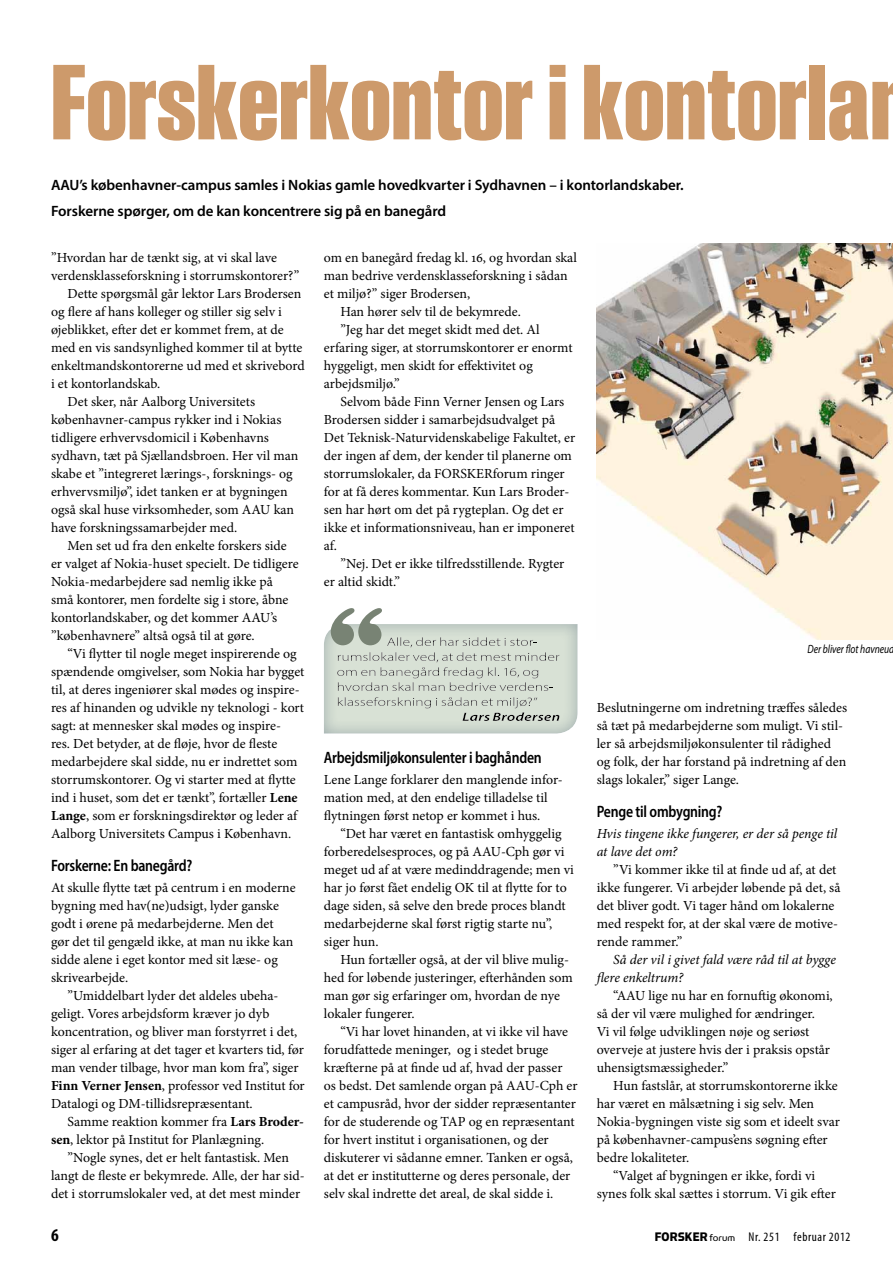
<style>
.page{position:relative;width:893px;height:1263px;background:#fff}
.page>*{position:absolute;margin:0;border:0;box-sizing:border-box;transform-origin:0 0}
.t1{font:700 109.5px "Smart Sans Std";color:#cd9a6b}
.t2{font:700 condensed 18px "Myriad Pro";color:#000}
.t3{font:600 semi-condensed 16.5px "Myriad Pro";letter-spacing:-.015em;color:#000;scale:.9 1}
.t4{font:600 15px/25.5px "Myriad Pro";letter-spacing:-.005em;color:#000}
.t5{font:13.8px/18px "Minion Pro";color:#000}
.t6{font:italic 13.8px/18px "Minion Pro";letter-spacing:-.005em;color:#000}
.t7{font:condensed 12.75px "Myriad Pro";letter-spacing:.05em;color:#000}
.t8{font:italic 12px "Myriad Pro";color:#000;scale:.8 1}
.s1{font-weight:700}
.s2{font-family:"Simian Display Chimpanzee";font-stretch:normal;font-size:13.95px}
.s3{font-family:"Simian Display Orangutan";font-stretch:normal;font-size:11.4px}
</style>
<div class="page">
<img style="left:597px;top:244px;width:296px;height:395px">
<svg style="left:324px;top:608px;width:254px;height:126px;background:#ced6cd"></svg>
<h1 class="t1" style="left:51px;top:41px;width:862px">Forskerkontor i kontorlan</h1>
<p class="t4" style="left:51px;top:172px;width:634px">AAU’s københavner-campus samles i Nokias gamle hovedkvarter i Sydhavnen – i kontorlandskaber.<br>Forskerne spørger, om de kan koncentrere sig på en banegård</p>
<p class="t5" style="left:51px;top:248px;width:227px">”Hvordan har de tænkt sig, at vi skal lave</p>
<p class="t5" style="left:51px;top:266px;width:250px">verdensklasseforskning i storrumskontorer?”</p>
<p class="t5" style="left:68px;top:284px;width:235px">Dette spørgsmål går lektor Lars Brodersen</p>
<p class="t5" style="left:51px;top:302px;width:232px">og flere af hans kolleger og stiller sig selv i</p>
<p class="t5" style="left:51px;top:320px;width:234px">øjeblikket, efter det er kommet frem, at de</p>
<p class="t5" style="left:51px;top:338px;width:253px">med en vis sandsynlighed kommer til at bytte</p>
<p class="t5" style="left:51px;top:356px;width:255px">enkeltmandskontorerne ud med et skrivebord</p>
<p class="t5" style="left:51px;top:374px;width:111px">i et kontorlandskab.</p>
<p class="t5" style="left:68px;top:392px;width:189px">Det sker, når Aalborg Universitets</p>
<p class="t5" style="left:51px;top:410px;width:232px">københavner-campus rykker ind i Nokias</p>
<p class="t5" style="left:51px;top:428px;width:219px">tidligere erhvervsdomicil i Københavns</p>
<p class="t5" style="left:51px;top:446px;width:249px">sydhavn, tæt på Sjællandsbroen. Her vil man</p>
<p class="t5" style="left:51px;top:464px;width:243px">skabe et ”integreret lærings-, forsknings- og</p>
<p class="t5" style="left:51px;top:482px;width:238px">erhvervsmiljø”, idet tanken er at bygningen</p>
<p class="t5" style="left:51px;top:500px;width:245px">også skal huse virksomheder, som AAU kan</p>
<p class="t5" style="left:51px;top:518px;width:188px">have forskningssamarbejder med.</p>
<p class="t5" style="left:68px;top:536px;width:221px">Men set ud fra den enkelte forskers side</p>
<p class="t5" style="left:51px;top:554px;width:249px">er valget af Nokia-huset specielt. De tidligere</p>
<p class="t5" style="left:51px;top:572px;width:223px">Nokia-medarbejdere sad nemlig ikke på</p>
<p class="t5" style="left:51px;top:590px;width:239px">små kontorer, men fordelte sig i store, åbne</p>
<p class="t5" style="left:51px;top:608px;width:228px">kontorlandskaber, og det kommer AAU’s</p>
<p class="t5" style="left:51px;top:626px;width:205px">”københavnere” altså også til at gøre.</p>
<p class="t5" style="left:68px;top:644px;width:231px">“Vi flytter til nogle meget inspirerende og</p>
<p class="t5" style="left:51px;top:662px;width:255px">spændende omgivelser, som Nokia har bygget</p>
<p class="t5" style="left:51px;top:680px;width:250px">til, at deres ingeniører skal mødes og inspire-</p>
<p class="t5" style="left:51px;top:698px;width:255px">res af hinanden og udvikle ny teknologi - kort</p>
<p class="t5" style="left:51px;top:716px;width:231px">sagt: at mennesker skal mødes og inspire-</p>
<p class="t5" style="left:51px;top:734px;width:228px">res. Det betyder, at de fløje, hvor de fleste</p>
<p class="t5" style="left:51px;top:752px;width:248px">medarbejdere skal sidde, nu er indrettet som</p>
<p class="t5" style="left:51px;top:770px;width:246px">storrumskontorer. Og vi starter med at flytte</p>
<p class="t5" style="left:51px;top:788px;width:248px">ind i huset, som det er tænkt”, fortæller <span class="s1">Lene</span></p>
<p class="t5" style="left:51px;top:806px;width:248px"><span class="s1">Lange</span>, som er forskningsdirektør og leder af</p>
<p class="t5" style="left:51px;top:824px;width:242px">Aalborg Universitets Campus i København.</p>
<p class="t3" style="left:51px;top:855px;width:159px">Forskerne: En banegård?</p>
<p class="t5" style="left:51px;top:878px;width:246px">At skulle flytte tæt på centrum i en moderne bygning med hav(ne)udsigt, lyder ganske godt i ørene på medarbejderne. Men det<br>gør det til gengæld ikke, at man nu ikke kan sidde alene i eget kontor med sit læse- og skrivearbejde.</p>
<p class="t5" style="left:51px;top:986px;width:255px;text-indent:16px">”Umiddelbart lyder det aldeles ubeha&shy;geligt. Vores arbejdsform kræver jo dyb koncentration, og bliver man forstyrret i det, siger al erfaring at det tager et kvarters tid, før man vender tilbage, hvor man kom fra”, siger <span class="s1">Finn Verner Jensen</span>, professor ved Institut for Datalogi og DM-tillidsrepræsentant.</p>
<p class="t5" style="left:51px;top:1112px;width:254px;text-indent:16px">Samme reaktion kommer fra <span class="s1">Lars Broder&shy;sen</span>, lektor på Institut for Planlægning.</p>
<p class="t5" style="left:51px;top:1148px;width:255px;text-align:center">”Nogle synes, det er helt fantastisk. Men<br>langt de fleste er bekymrede. Alle, der har sid&shy;det i storrumslokaler ved, at det mest minder</p>
<p class="t5" style="left:324px;top:248px;width:255px">om en banegård fredag kl. 16, og hvordan skal</p>
<p class="t5" style="left:324px;top:266px;width:245px">man bedrive verdensklasseforskning i sådan</p>
<p class="t5" style="left:324px;top:284px;width:148px">et miljø?” siger Brodersen,</p>
<p class="t5" style="left:340px;top:302px;width:182px">Han hører selv til de bekymrede.</p>
<p class="t5" style="left:340px;top:320px;width:201px">”Jeg har det meget skidt med det. Al</p>
<p class="t5" style="left:324px;top:338px;width:250px">erfaring siger, at storrumskontorer er enormt</p>
<p class="t5" style="left:324px;top:356px;width:210px">hyggeligt, men skidt for effektivitet og</p>
<p class="t5" style="left:324px;top:374px;width:77px">arbejdsmiljø.”</p>
<p class="t5" style="left:340px;top:392px;width:225px">Selvom både Finn Verner Jensen og Lars</p>
<p class="t5" style="left:324px;top:410px;width:233px">Brodersen sidder i samarbejdsudvalget på</p>
<p class="t5" style="left:324px;top:428px;width:253px">Det Teknisk-Naturvidenskabelige Fakultet, er</p>
<p class="t5" style="left:324px;top:446px;width:250px">der ingen af dem, der kender til planerne om</p>
<p class="t5" style="left:324px;top:464px;width:242px">storrumslokaler, da FORSKERforum ringer</p>
<p class="t5" style="left:324px;top:482px;width:247px">for at få deres kommentar. Kun Lars Broder-</p>
<p class="t5" style="left:324px;top:500px;width:241px">sen har hørt om det på rygteplan. Og det er</p>
<p class="t5" style="left:324px;top:518px;width:252px">ikke et informationsniveau, han er imponeret</p>
<p class="t5" style="left:324px;top:536px;width:15px">af.</p>
<p class="t5" style="left:340px;top:554px;width:225px">”Nej. Det er ikke tilfredsstillende. Rygter</p>
<p class="t5" style="left:324px;top:572px;width:78px">er altid skidt.”</p>
<p class="t8" style="left:807px;top:642px;width:110px">Der bliver flot havneud</p>
<p class="t5" style="left:597px;top:698px;width:252px">Beslutningerne om indretning træffes således så tæt på medarbejderne som muligt. Vi stil&shy;ler så arbejdsmiljøkonsulenter til rådighed og folk, der har forstand på indretning af den slags lokaler,” siger Lange.</p>
<p class="t3" style="left:597px;top:801px;width:141px">Penge til ombygning?</p>
<p class="t6" style="left:597px;top:824px;width:242px">Hvis tingene ikke fungerer, er der så penge til at lave det om?</p>
<p class="t5" style="left:597px;top:860px;width:245px;text-indent:16px">”Vi kommer ikke til at finde ud af, at det ikke fungerer. Vi arbejder løbende på det, så det bliver godt. Vi tager hånd om lokalerne med respekt for, at der skal være de motive&shy;rende rammer.”</p>
<p class="t6" style="left:597px;top:950px;width:241px;text-indent:16px">Så der vil i givet fald være råd til at bygge flere enkeltrum?</p>
<p class="t5" style="left:597px;top:986px;width:238px;text-indent:16px">“AAU lige nu har en fornuftig økonomi, så der vil være mulighed for ændringer.<br>Vi vil følge udviklingen nøje og seriøst overveje at justere hvis der i praksis opstår uhensigtsmæssigheder.”</p>
<p class="t5" style="left:613px;top:1076px;width:226px">Hun fastslår, at storrumskontorerne ikke</p>
<p class="t5" style="left:597px;top:1094px;width:219px">har været en målsætning i sig selv. Men</p>
<p class="t5" style="left:597px;top:1112px;width:245px">Nokia-bygningen viste sig som et ideelt svar</p>
<p class="t5" style="left:597px;top:1130px;width:232px">på københavner-campus’ens søgning efter</p>
<p class="t5" style="left:597px;top:1148px;width:94px">bedre lokaliteter.</p>
<p class="t5" style="left:613px;top:1166px;width:204px">“Valget af bygningen er ikke, fordi vi</p>
<p class="t5" style="left:597px;top:1184px;width:241px">synes folk skal sættes i storrum. Vi gik efter</p>
<p class="t3" style="left:324px;top:747px;width:244px">Arbejdsmiljøkonsulenter i baghånden</p>
<p class="t5" style="left:324px;top:770px;width:240px">Lene Lange forklarer den manglende infor&shy;mation med, at den endelige tilladelse til flytningen først netop er kommet i hus.</p>
<p class="t5" style="left:324px;top:824px;width:252px;text-indent:16px">“Det har været en fantastisk omhyggelig forberedelsesproces, og på AAU-Cph gør vi meget ud af at være medinddragende; men vi har jo først fået endelig OK til at flytte for to dage siden, så selve den brede proces blandt medarbejderne skal først rigtig starte nu”, siger hun.</p>
<p class="t5" style="left:324px;top:950px;width:250px;text-indent:16px">Hun fortæller også, at der vil blive mulig&shy;hed for løbende justeringer, efterhånden som man gør sig erfaringer om, hvordan de nye lokaler fungerer.</p>
<p class="t5" style="left:324px;top:1022px;width:255px;text-indent:16px">“Vi har lovet hinanden, at vi ikke vil have forudfattede meninger, og i stedet bruge kræfterne på at finde ud af, hvad der passer os bedst. Det samlende organ på AAU-Cph er et campusråd, hvor der sidder repræsentanter for de studerende og TAP og en repræsentant for hvert institut i organisationen, og der diskuterer vi sådanne emner. Tanken er også, at det er institutterne og deres personale, der selv skal indrette det areal, de skal sidde i.</p>
<h2 class="t2" style="left:51px;top:1224px;width:9px">6</h2>
<p class="t7" style="left:655px;top:1229px;width:197px"><span class="s2">FORSKER</span><span class="s3">forum</span> Nr. 251 februar 2012</p>
</div>
